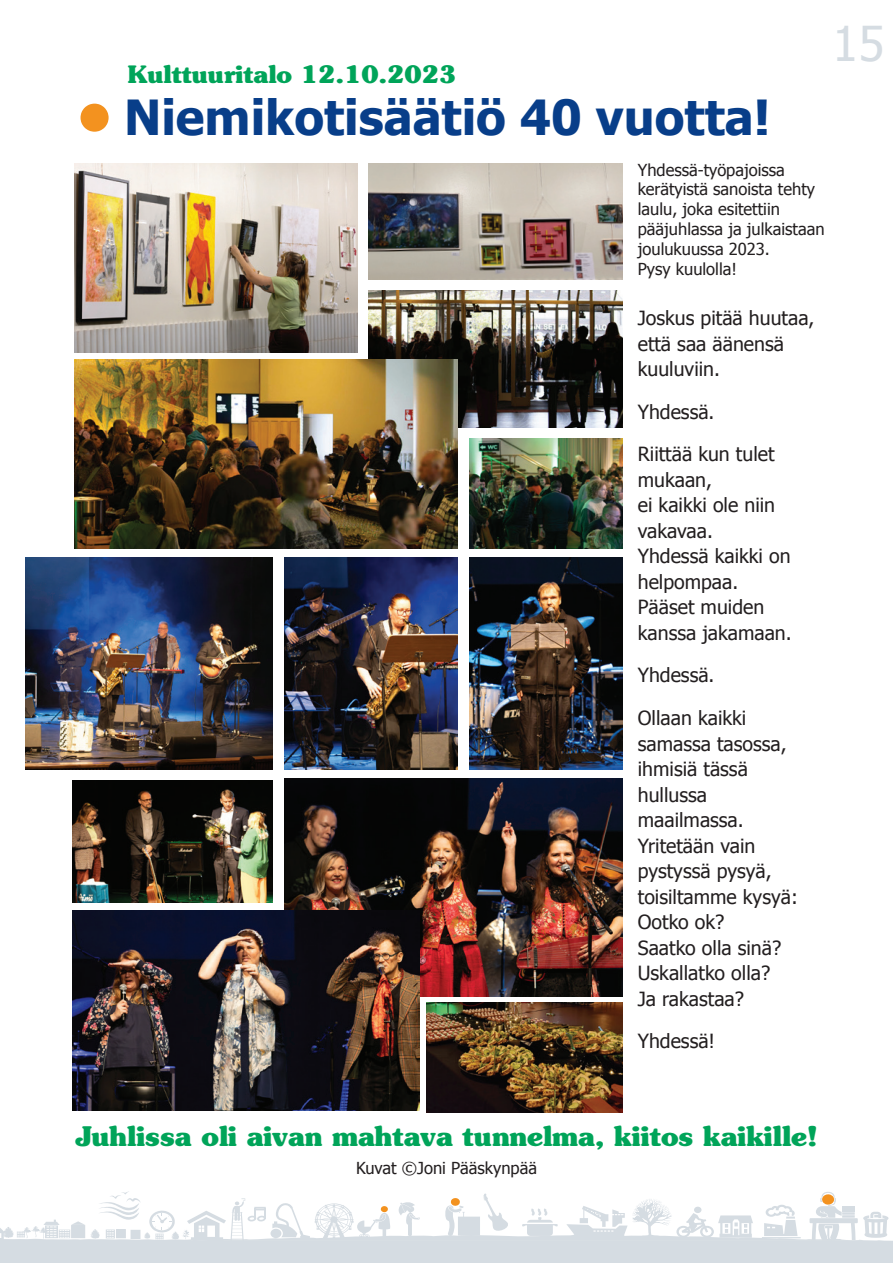
<style>
.page{position:relative;width:893px;height:1263px;background:#fff}
.page>*{position:absolute;margin:0;border:0;box-sizing:border-box;transform-origin:0 0}
.t1{font:700 48.3px "Tahoma";color:#083e89}
.t2{font:48px "Tahoma";color:#d5dce2}
.t3{font:700 27px "Souvenir";color:#00a459}
.t4{font:700 24px "Souvenir";color:#00a459}
.t5{font:19.5px/25.5px "Tahoma";color:#231f20}
.t6{font:16.5px/19.8px "Tahoma";color:#231f20}
.s1{font-family:"Helvetica Neue LT Com";font-weight:300;font-stretch:condensed;font-size:78.75px;color:#f3921f}
</style>
<div class="page">
<img style="left:75px;top:163px;width:282px;height:189px">
<img style="left:369px;top:291px;width:253px;height:137px">
<img style="left:75px;top:359px;width:382px;height:190px">
<img style="left:469px;top:557px;width:153px;height:213px">
<img style="left:285px;top:557px;width:172px;height:212px">
<img style="left:285px;top:778px;width:337px;height:218px">
<img style="left:72px;top:910px;width:348px;height:200px">
<img style="left:26px;top:557px;width:247px;height:213px">
<img style="left:369px;top:163px;width:253px;height:116px">
<img style="left:72px;top:780px;width:201px;height:123px">
<img style="left:469px;top:439px;width:153px;height:110px">
<img style="left:426px;top:1002px;width:196px;height:110px">
<div style="left:0;top:1241px;width:893px;height:9px;background:#d5dce2"></div>
<svg style="left:0;top:1191px;width:893px;height:50px"></svg>
<div style="left:0;top:1243px;width:893px;height:20px;background:#d5dce2"></div>
<p class="t4" style="left:128px;top:59px;width:330px">Kulttuuritalo 12.10.2023</p>
<h1 class="t1" style="left:75px;top:83px;width:697px"><span class="s1">•</span> Niemikotisäätiö 40 vuotta!</h1>
<p class="t6" style="left:638px;top:159px;width:188px">Yhdessä-työpajoissa kerätyistä sanoista tehty laulu, joka esitettiin pääjuhlassa ja julkaistaan joulukuussa 2023.<br>Pysy kuulolla!</p>
<p class="t5" style="left:638px;top:305px;width:178px">Joskus pitää huutaa, että saa äänensä kuuluviin.</p>
<p class="t5" style="left:638px;top:390px;width:138px;line-height:42.5px">Yhdessä.<br>Riittää kun tulet</p>
<p class="t5" style="left:638px;top:466px;width:155px">mukaan,<br>ei kaikki ole niin vakavaa.<br>Yhdessä kaikki on helpompaa.<br>Pääset muiden kanssa jakamaan.</p>
<p class="t5" style="left:638px;top:653px;width:110px;line-height:42.5px">Yhdessä.<br>Ollaan kaikki</p>
<p class="t5" style="left:638px;top:730px;width:162px">samassa tasossa, ihmisiä tässä hullussa maailmassa.<br>Yritetään vain pystyssä pysyä, toisiltamme kysyä:<br>Ootko ok?<br>Saatko olla sinä?<br>Uskallatko olla?<br>Ja rakastaa?</p>
<p class="t5" style="left:638px;top:1027px;width:79px">Yhdessä!</p>
<h2 class="t2" style="left:832px;top:11px;width:54px">15</h2>
<h3 class="t3" style="left:75px;top:1118px;width:744px">Juhlissa oli aivan mahtava tunnelma, kiitos kaikille!</h3>
<p class="t6" style="left:356px;top:1157px;width:182px">Kuvat ©Joni Pääskynpää</p>
</div>
